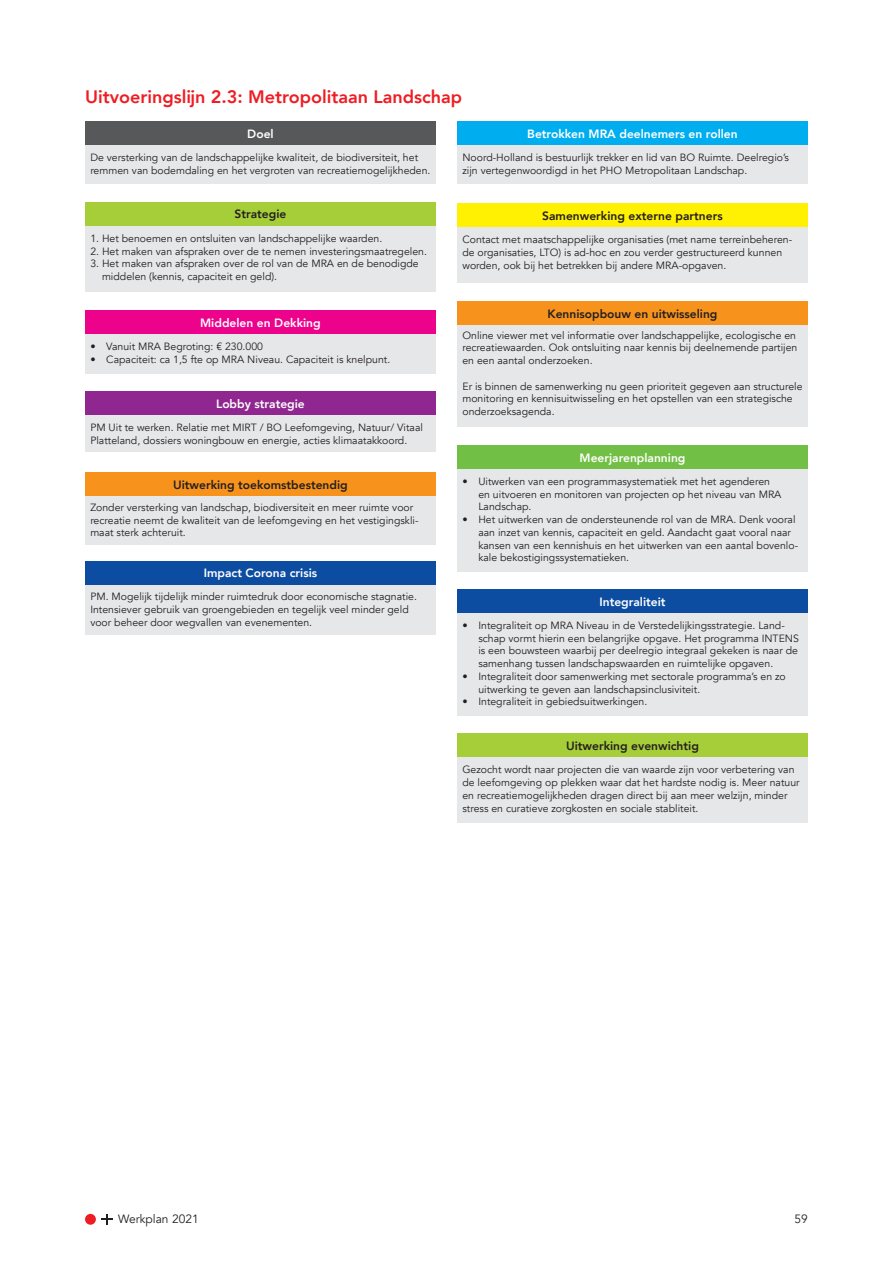
<style>
.page{position:relative;width:893px;height:1263px;background:#fff}
.page>*{position:absolute;margin:0;border:0;box-sizing:border-box;transform-origin:0 0}
.Hoofdkop{font:800 18px "Avenir";color:#ee1d23}
.t1{font:800 12px "Avenir";color:#fff}
.t2{font:800 12px "Avenir";color:#231f20}
.t3{font:12px "Avenir";color:#231f20}
.opsomming_bullets{font:10.5px/12.8px "Avenir";color:#231f20}
</style>
<div class="page">
<svg style="left:101px;top:1214px;width:11px;height:10px"></svg>
<div style="left:85px;top:1214px;width:11px;height:11px;background:#ee1d23;border-radius:50%"></div>
<div style="left:85px;top:145px;width:351px;height:39px;background:#e6e7e9"></div>
<div style="left:457px;top:145px;width:351px;height:39px;background:#e6e7e9"></div>
<div style="left:85px;top:226px;width:351px;height:65px;background:#e6e7e9"></div>
<div style="left:457px;top:227px;width:351px;height:56px;background:#e6e7e9"></div>
<div style="left:85px;top:334px;width:351px;height:39px;background:#e6e7e9"></div>
<div style="left:457px;top:323px;width:351px;height:104px;background:#e6e7e9"></div>
<div style="left:85px;top:415px;width:351px;height:37px;background:#e6e7e9"></div>
<div style="left:457px;top:469px;width:351px;height:102px;background:#e6e7e9"></div>
<div style="left:457px;top:613px;width:351px;height:102px;background:#e6e7e9"></div>
<div style="left:85px;top:121px;width:351px;height:24px;background:#57585a"></div>
<div style="left:457px;top:121px;width:351px;height:24px;background:#00aeef"></div>
<div style="left:85px;top:202px;width:351px;height:24px;background:#a6ce39"></div>
<div style="left:457px;top:203px;width:351px;height:24px;background:#fff101"></div>
<div style="left:457px;top:301px;width:351px;height:24px;background:#f7931d"></div>
<div style="left:457px;top:445px;width:351px;height:24px;background:#71bf44"></div>
<div style="left:457px;top:589px;width:351px;height:24px;background:#0d4da1"></div>
<div style="left:85px;top:391px;width:351px;height:24px;background:#90268f"></div>
<div style="left:85px;top:310px;width:351px;height:24px;background:#ed028c"></div>
<div style="left:85px;top:495px;width:351px;height:49px;background:#e6e7e9"></div>
<div style="left:85px;top:584px;width:351px;height:50px;background:#e6e7e9"></div>
<div style="left:457px;top:758px;width:351px;height:65px;background:#e6e7e9"></div>
<div style="left:85px;top:472px;width:351px;height:24px;background:#f7931d"></div>
<div style="left:85px;top:561px;width:351px;height:24px;background:#0d4da1"></div>
<div style="left:457px;top:733px;width:351px;height:24px;background:#a6ce39"></div>
<p class="Hoofdkop" style="left:85px;top:83px;width:379px">Uitvoeringslijn 2.3: Metropolitaan Landschap</p>
<p class="t1" style="left:247px;top:124px;width:28px">Doel</p>
<p class="t1" style="left:527px;top:124px;width:212px">Betrokken MRA deelnemers en rollen</p>
<p class="opsomming_bullets" style="left:90px;top:151px;width:342px">De versterking van de landschappelijke kwaliteit, de biodiversiteit, het remmen van bodemdaling en het vergroten van recreatiemogelijkheden.</p>
<p class="opsomming_bullets" style="left:462px;top:151px;width:328px">Noord-Holland is bestuurlijk trekker en lid van BO Ruimte. Deelregio’s zijn vertegenwoordigd in het PHO Metropolitaan Landschap.</p>
<p class="t2" style="left:235px;top:205px;width:53px">Strategie</p>
<p class="t2" style="left:542px;top:206px;width:182px">Samenwerking externe partners</p>
<p class="opsomming_bullets" style="left:90px;top:232px;width:293px">1. Het benoemen en ontsluiten van landschappelijke waarden.</p>
<p class="opsomming_bullets" style="left:90px;top:245px;width:338px">2. Het maken van afspraken over de te nemen investeringsmaatregelen.</p>
<p class="opsomming_bullets" style="left:102px;top:257px;width:318px;text-indent:-12px">3. Het maken van afspraken over de rol van de MRA en de benodigde middelen (kennis, capaciteit en geld).</p>
<p class="t1" style="left:200px;top:313px;width:122px">Middelen en Dekking</p>
<p class="opsomming_bullets" style="left:90px;top:340px;width:174px">• Vanuit MRA Begroting: € 230.000</p>
<p class="opsomming_bullets" style="left:90px;top:353px;width:301px">• Capaciteit: ca 1,5 fte op MRA Niveau. Capaciteit is knelpunt.</p>
<p class="t1" style="left:216px;top:394px;width:90px">Lobby strategie</p>
<p class="opsomming_bullets" style="left:90px;top:421px;width:334px">PM Uit te werken. Relatie met MIRT / BO Leefomgeving, Natuur/ Vitaal<br>Platteland, dossiers woningbouw en energie, acties klimaatakkoord.</p>
<p class="t2" style="left:173px;top:475px;width:176px">Uitwerking toekomstbestendig</p>
<p class="opsomming_bullets" style="left:90px;top:501px;width:330px">Zonder versterking van landschap, biodiversiteit en meer ruimte voor recreatie neemt de kwaliteit van de leefomgeving en het vestigingskli&shy;maat sterk achteruit.</p>
<p class="t1" style="left:204px;top:564px;width:115px">Impact Corona crisis</p>
<p class="opsomming_bullets" style="left:90px;top:590px;width:328px">PM. Mogelijk tijdelijk minder ruimtedruk door economische stagnatie.<br>Intensiever gebruik van groengebieden en tegelijk veel minder geld voor beheer door wegvallen van evenementen.</p>
<p class="opsomming_bullets" style="left:462px;top:233px;width:331px">Contact met maatschappelijke organisaties (met name terreinbeheren&shy;de organisaties, LTO) is ad-hoc en zou verder gestructureerd kunnen worden, ook bij het betrekken bij andere MRA-opgaven.</p>
<p class="t2" style="left:547px;top:304px;width:172px">Kennisopbouw en uitwisseling</p>
<p class="opsomming_bullets" style="left:462px;top:329px;width:337px">Online viewer met vel informatie over landschappelijke, ecologische en recreatiewaarden. Ook ontsluiting naar kennis bij deelnemende partijen en een aantal onderzoeken.</p>
<p class="opsomming_bullets" style="left:462px;top:380px;width:342px">Er is binnen de samenwerking nu geen prioriteit gegeven aan structurele monitoring en kennisuitwisseling en het opstellen van een strategische onderzoeksagenda.</p>
<p class="t1" style="left:580px;top:448px;width:107px">Meerjarenplanning</p>
<p class="opsomming_bullets" style="left:478px;top:475px;width:305px;text-indent:-16px">• Uitwerken van een programmasystematiek met het agenderen en uitvoeren en monitoren van projecten op het niveau van MRA<br>Landschap.</p>
<p class="opsomming_bullets" style="left:478px;top:513px;width:321px;text-indent:-16px">• Het uitwerken van de ondersteunende rol van de MRA. Denk vooral aan inzet van kennis, capaciteit en geld. Aandacht gaat vooral naar kansen van een kennishuis en het uitwerken van een aantal bovenlo&shy;kale bekostigingssystematieken.</p>
<p class="t1" style="left:599px;top:592px;width:68px">Integraliteit</p>
<p class="opsomming_bullets" style="left:478px;top:619px;width:322px;text-indent:-16px">• Integraliteit op MRA Niveau in de Verstedelijkingsstrategie. Land&shy;schap vormt hierin een belangrijke opgave. Het programma INTENS is een bouwsteen waarbij per deelregio integraal gekeken is naar de samenhang tussen landschapswaarden en ruimtelijke opgaven.</p>
<p class="opsomming_bullets" style="left:478px;top:670px;width:309px;text-indent:-16px">• Integraliteit door samenwerking met sectorale programma’s en zo uitwerking te geven aan landschapsinclusiviteit.</p>
<p class="opsomming_bullets" style="left:462px;top:696px;width:186px">• Integraliteit in gebiedsuitwerkingen.</p>
<p class="t2" style="left:566px;top:736px;width:134px">Uitwerking evenwichtig</p>
<p class="opsomming_bullets" style="left:462px;top:764px;width:339px">Gezocht wordt naar projecten die van waarde zijn voor verbetering van de leefomgeving op plekken waar dat het hardste nodig is. Meer natuur en recreatiemogelijkheden dragen direct bij aan meer welzijn, minder stress en curatieve zorgkosten en sociale stabliteit.</p>
<p class="t3" style="left:118px;top:1212px;width:82px">Werkplan 2021</p>
<p class="t3" style="left:795px;top:1212px;width:15px">59</p>
</div>
